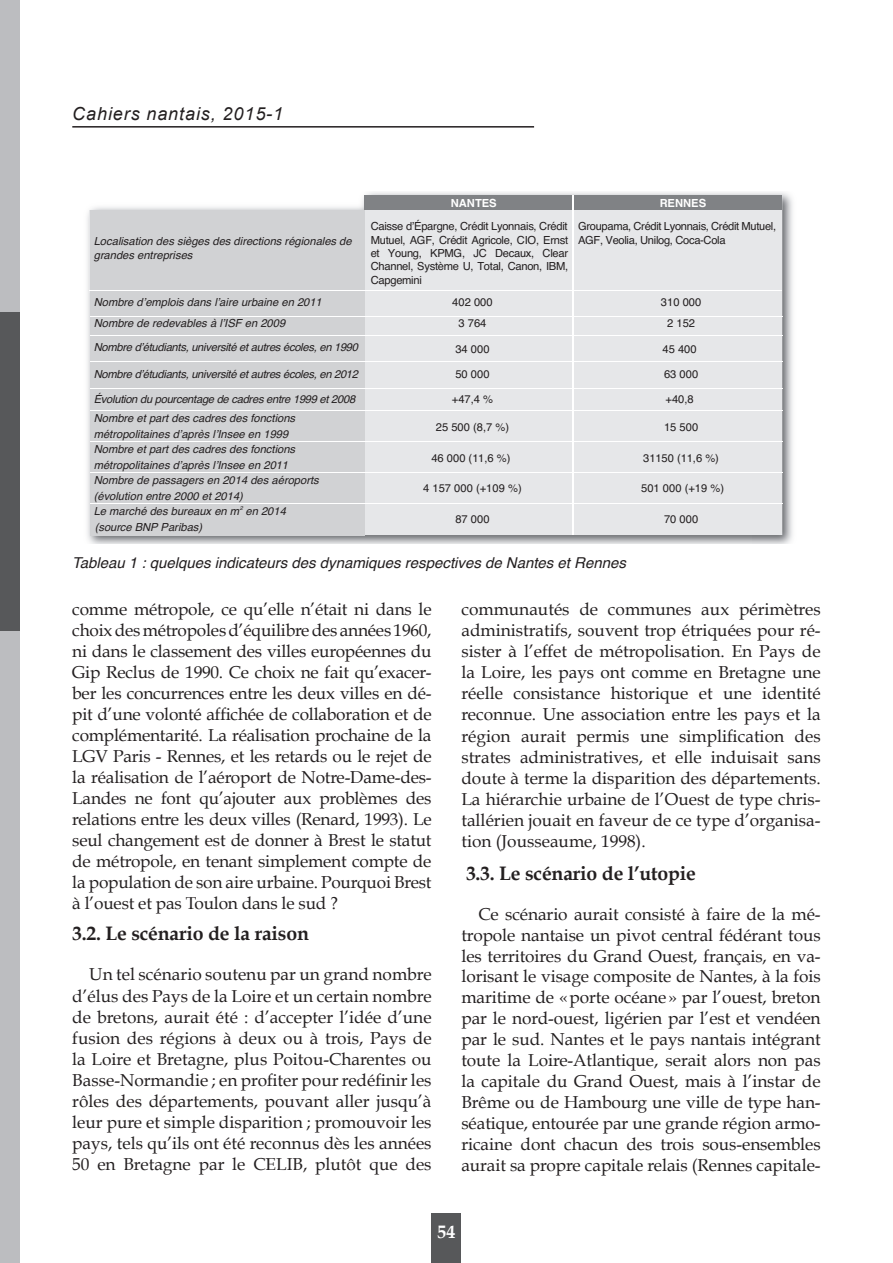
<style>
.page{position:relative;width:893px;height:1263px;background:#fff}
.page>*{position:absolute;margin:0;border:0;box-sizing:border-box;transform-origin:0 0}
.t1{font:700 19.5px "Book Antiqua";letter-spacing:-.01em;color:#231f20}
.t2{font:italic 18px "Arial";letter-spacing:.05em;color:#231f20}
.t3{font:700 18px "Book Antiqua";color:#fff}
.t4{font:17.25px/21.1px "Book Antiqua";letter-spacing:-.005em;color:#231f20;text-align:justify}
.t5{font:italic 15px "Helvetica";color:#231f20}
.t6{font:italic 11.1px/15.5px "Helvetica";color:#231f20}
.t7{font:11.1px/13.4px "Helvetica";letter-spacing:-.025em;color:#231f20;text-align:justify}
.t8{font:italic 11.1px "Helvetica";letter-spacing:-.025em;color:#231f20}
.t9{font:11.1px "Helvetica";color:#231f20}
.t10{font:700 11.1px "Helvetica";color:#fff}
.t11{font:italic 5.55px "Helvetica";color:#231f20}
</style>
<div class="page">
<hr style="left:72px;top:126px;width:462px;height:2px;background:#231f20">
<div style="left:0;top:0;width:19px;height:312px;background:#bcbdc0"></div>
<div style="left:0;top:312px;width:19px;height:319px;background:#57585a"></div>
<div style="left:0;top:631px;width:19px;height:319px;background:#bcbdc0"></div>
<div style="left:0;top:950px;width:19px;height:313px;background:#bcbdc0"></div>
<div style="left:432px;top:1214px;width:29px;height:49px;background:#57585a"></div>
<img style="left:87px;top:192px;width:706px;height:352px">
<div style="left:90px;top:195px;width:692px;height:340px;background:#e6e7e9"></div>
<div style="left:90px;top:210px;width:692px;height:82px;background:#e6e7e9"></div>
<div style="left:364px;top:195px;width:418px;height:15px;background:#808285"></div>
<div style="left:90px;top:210px;width:274px;height:325px;background:#d1d2d4"></div>
<hr style="left:89px;top:291px;width:693px;height:1px;background:#fff">
<hr style="left:90px;top:316px;width:692px;height:1px;background:#fff">
<hr style="left:90px;top:335px;width:692px;height:1px;background:#fff">
<hr style="left:90px;top:361px;width:692px;height:1px;background:#fff">
<hr style="left:90px;top:388px;width:692px;height:1px;background:#fff">
<hr style="left:90px;top:441px;width:692px;height:1px;background:#fff">
<hr style="left:90px;top:410px;width:692px;height:1px;background:#fff">
<hr style="left:90px;top:473px;width:692px;height:1px;background:#fff">
<hr style="left:90px;top:504px;width:692px;height:1px;background:#fff">
<hr style="left:573px;top:195px;width:1px;height:340px;background:#fff">
<p class="t2" style="left:72px;top:102px;width:212px">Cahiers nantais, 2015-1</p>
<p class="t10" style="left:451px;top:194px;width:47px">NANTES</p>
<p class="t10" style="left:660px;top:194px;width:48px">RENNES</p>
<p class="t7" style="left:371px;top:220px;width:199px">Caisse d’Épargne, Crédit Lyonnais, Crédit Mutuel, AGF, Crédit Agricole, CIO, Ernst et Young, KPMG, JC Decaux, Clear Channel, Système U, Total, Canon, IBM, Capgemini</p>
<p class="t7" style="left:578px;top:220px;width:200px">Groupama, Crédit Lyonnais, Crédit Mutuel,<br>AGF, Veolia, Unilog, Coca-Cola</p>
<p class="t6" style="left:94px;top:235px;width:259px;line-height:13.5px">Localisation des sièges des directions régionales de grandes entreprises</p>
<p class="t6" style="left:94px;top:295px;width:229px">Nombre d’emplois dans l’aire urbaine en 2011</p>
<p class="t7" style="left:452px;top:296px;width:42px">402 000</p>
<p class="t7" style="left:661px;top:296px;width:42px">310 000</p>
<p class="t6" style="left:94px;top:316px;width:193px">Nombre de redevables à l’ISF en 2009</p>
<p class="t7" style="left:458px;top:317px;width:29px">3 764</p>
<p class="t7" style="left:667px;top:317px;width:29px">2 152</p>
<p class="t8" style="left:94px;top:339px;width:266px">Nombre d’étudiants, université et autres écoles, en 1990</p>
<p class="t7" style="left:455px;top:343px;width:36px">34 000</p>
<p class="t7" style="left:662px;top:343px;width:36px">45 400</p>
<p class="t8" style="left:94px;top:365px;width:266px">Nombre d’étudiants, université et autres écoles, en 2012</p>
<p class="t7" style="left:455px;top:368px;width:36px">50 000</p>
<p class="t7" style="left:664px;top:368px;width:36px">63 000</p>
<p class="t8" style="left:94px;top:390px;width:263px">Évolution du pourcentage de cadres entre 1999 et 2008</p>
<p class="t7" style="left:452px;top:392px;width:43px">+47,4 %</p>
<p class="t7" style="left:665px;top:392px;width:30px">+40,8</p>
<p class="t6" style="left:94px;top:411px;width:203px">Nombre et part des cadres des fonctions métropolitaines d’après l’Insee en 1999</p>
<p class="t7" style="left:436px;top:420px;width:75px">25 500 (8,7 %)</p>
<p class="t7" style="left:664px;top:420px;width:36px">15 500</p>
<p class="t6" style="left:94px;top:442px;width:203px">Nombre et part des cadres des fonctions métropolitaines d’après l’Insee en 2011</p>
<p class="t7" style="left:431px;top:452px;width:81px">46 000 (11,6 %)</p>
<p class="t7" style="left:643px;top:452px;width:77px">31150 (11,6 %)</p>
<p class="t6" style="left:94px;top:473px;width:227px">Nombre de passagers en 2014 des aéroports (évolution entre 2000 et 2014)</p>
<p class="t9" style="left:423px;top:479px;width:100px">4 157 000 (+109 %)</p>
<p class="t7" style="left:641px;top:481px;width:84px">501 000 (+19 %)</p>
<p class="t6" style="left:94px;top:504px;width:147px">Le marché des bureaux en m</p>
<p class="t11" style="left:240px;top:504px;width:5px">2</p>
<p class="t6" style="left:245px;top:504px;width:42px">en 2014</p>
<p class="t6" style="left:95px;top:519px;width:109px">(source BNP Paribas)</p>
<p class="t7" style="left:455px;top:512px;width:36px">87 000</p>
<p class="t7" style="left:664px;top:512px;width:36px">70 000</p>
<p class="t5" style="left:72px;top:551px;width:555px">Tableau 1 : quelques indicateurs des dynamiques respectives de Nantes et Rennes</p>
<p class="t4" style="left:72px;top:599px;width:361px">comme métropole, ce qu’elle n’était ni dans le choix des métropoles d’équilibre des années 1960, ni dans le classement des villes européennes du Gip Reclus de 1990. Ce choix ne fait qu’exacer&shy;ber les concurrences entre les deux villes en dé&shy;pit d’une volonté affichée de collaboration et de complémentarité. La réalisation prochaine de la LGV Paris - Rennes, et les retards ou le rejet de la réalisation de l’aéroport de Notre-Dame-des-Landes ne font qu’ajouter aux problèmes des relations entre les deux villes (Renard, 1993). Le seul changement est de donner à Brest le statut de métropole, en tenant simplement compte de la population de son aire urbaine. Pourquoi Brest à l’ouest et pas Toulon dans le sud ?</p>
<p class="t1" style="left:72px;top:922px;width:238px">3.2. Le scénario de la raison</p>
<p class="t4" style="left:72px;top:964px;width:361px;text-indent:17px">Un tel scénario soutenu par un grand nombre d’élus des Pays de la Loire et un certain nombre de bretons, aurait été : d’accepter l’idée d’une fusion des régions à deux ou à trois, Pays de la Loire et Bretagne, plus Poitou-Charentes ou Basse-Normandie ; en profiter pour redéfinir les rôles des départements, pouvant aller jusqu’à leur pure et simple disparition ; promouvoir les pays, tels qu’ils ont été reconnus dès les années 50 en Bretagne par le CELIB, plutôt que des</p>
<p class="t4" style="left:461px;top:599px;width:361px">communautés de communes aux périmètres administratifs, souvent trop étriquées pour ré&shy;sister à l’effet de métropolisation. En Pays de la Loire, les pays ont comme en Bretagne une réelle consistance historique et une identité reconnue. Une association entre les pays et la région aurait permis une simplification des strates administratives, et elle induisait sans doute à terme la disparition des départements.<br>La hiérarchie urbaine de l’Ouest de type chris&shy;tallérien jouait en faveur de ce type d’organisa&shy;tion (Jousseaume, 1998).</p>
<p class="t1" style="left:466px;top:861px;width:231px">3.3. Le scénario de l’utopie</p>
<p class="t4" style="left:461px;top:903px;width:361px;text-indent:17px">Ce scénario aurait consisté à faire de la mé&shy;tropole nantaise un pivot central fédérant tous les territoires du Grand Ouest, français, en va&shy;lorisant le visage composite de Nantes, à la fois maritime de «porte océane» par l’ouest, breton par le nord-ouest, ligérien par l’est et vendéen par le sud. Nantes et le pays nantais intégrant toute la Loire-Atlantique, serait alors non pas la capitale du Grand Ouest, mais à l’instar de Brême ou de Hambourg une ville de type han&shy;séatique, entourée par une grande région armo&shy;ricaine dont chacun des trois sous-ensembles aurait sa propre capitale relais (Rennes capitale-</p>
<p class="t3" style="left:437px;top:1222px;width:19px">54</p>
</div>
